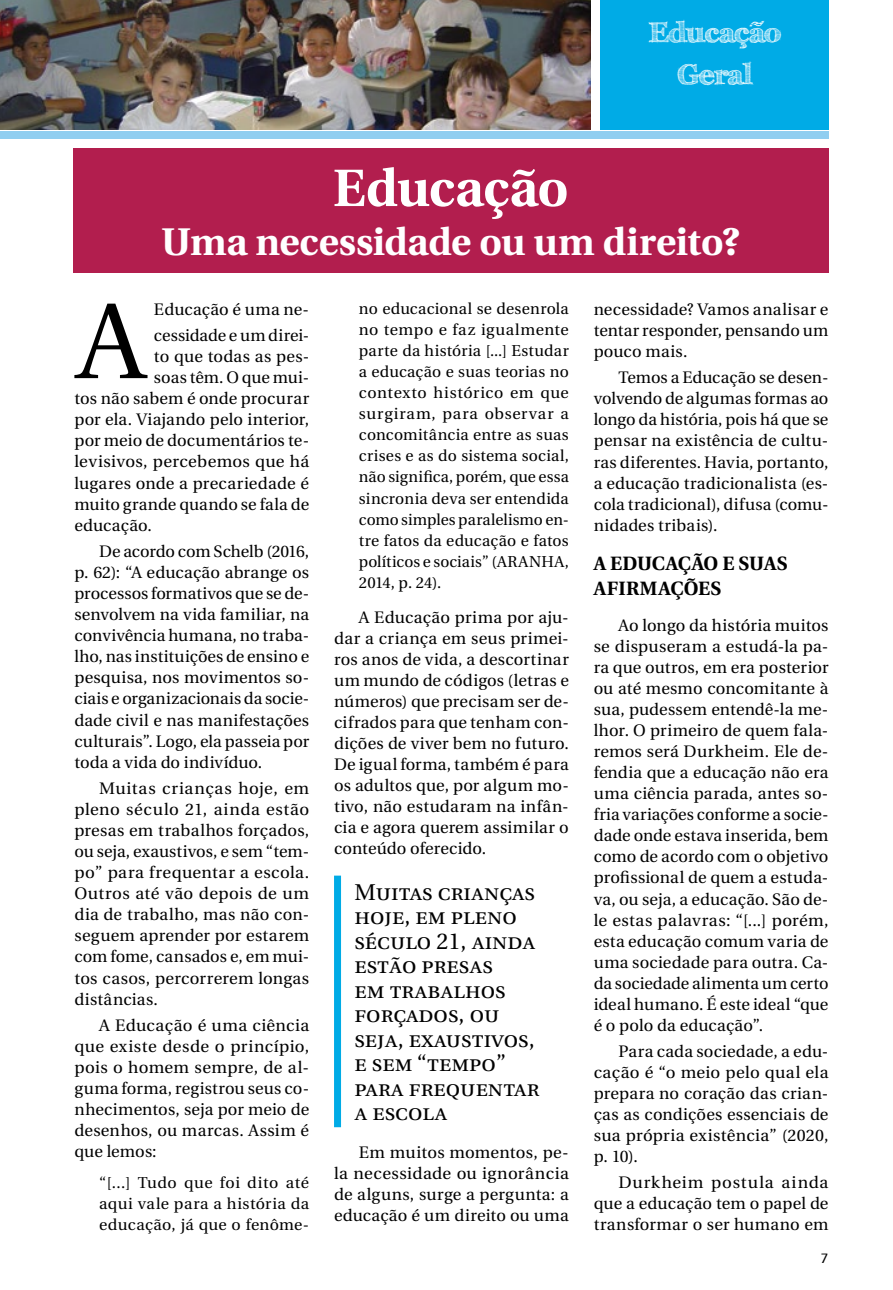
<style>
.page{position:relative;width:893px;height:1290px;background:#fff}
.page>*{position:absolute;margin:0;border:0;box-sizing:border-box;transform-origin:0 0}
.t1{font:107.62px "Heuristica";color:#000}
.t2{font:700 52.5px "Heuristica";letter-spacing:-.005em;color:#fff}
.t3{font:700 38.5px "Heuristica";letter-spacing:-.005em;color:#fff}
.t4{font:700 28px/42px "FFF Tusj";letter-spacing:-.02em;color:#fff;text-align:center}
.t5{font:22.75px/24.5px "Heuristica";color:#000}
.t6{font:700 19.25px/24.5px "Heuristica";letter-spacing:.01em;color:#000}
.t7{font:16.62px/21px "Heuristica";letter-spacing:.01em;color:#000;text-align:justify}
.t8{font:15.75px/21px "Heuristica";letter-spacing:.015em;color:#000;text-align:justify}
.t9{font:500 14px "Eras ITC";color:#000}
</style>
<div class="page">
<div style="left:334px;top:875px;width:7px;height:252px;background:#00abe6"></div>
<div style="left:73px;top:149px;width:755px;height:124px;background:#b21e4e"></div>
<div style="left:0;top:131px;width:828px;height:8px;background:#90cef0"></div>
<div style="left:600px;top:0;width:228px;height:129px;background:#00abe6"></div>
<img style="left:0;top:0;width:590px;height:129px">
<h3 class="t4" style="left:649px;top:11px;width:133px">Educação<br>Geral</h3>
<h2 class="t2" style="left:333px;top:146px;width:237px">Educação</h2>
<h3 class="t3" style="left:161px;top:211px;width:580px">Uma necessidade ou um direito?</h3>
<h1 class="t1" style="left:78px;top:259px;width:70px">A</h1>
<p class="t7" style="left:154px;top:297px;width:157px;line-height:25.9px">Educação é uma ne&shy;cessidade e um direi-</p>
<p class="t7" style="left:154px;top:346px;width:157px">to que todas as pes-</p>
<p class="t7" style="left:154px;top:367px;width:157px">soas têm. O que mui-</p>
<p class="t7" style="left:74px;top:388px;width:236px">tos não sabem é onde procurar</p>
<p class="t7" style="left:74px;top:409px;width:236px">por ela. Viajando pelo interior,</p>
<p class="t7" style="left:74px;top:430px;width:236px">por meio de documentários te-</p>
<p class="t7" style="left:74px;top:451px;width:236px">levisivos, percebemos que há</p>
<p class="t7" style="left:74px;top:472px;width:236px">lugares onde a precariedade é</p>
<p class="t7" style="left:74px;top:494px;width:236px">muito grande quando se fala de</p>
<p class="t7" style="left:74px;top:515px;width:79px">educação.</p>
<p class="t7" style="left:74px;top:541px;width:236px;text-indent:25px">De acordo com Schelb (2016, p. 62): “A educação abrange os processos formativos que se de&shy;senvolvem na vida familiar, na convivência humana, no traba&shy;lho, nas instituições de ensino e pesquisa, nos movimentos so&shy;ciais e organizacionais da socie&shy;dade civil e nas manifestações culturais”. Logo, ela passeia por toda a vida do indivíduo.</p>
<p class="t7" style="left:74px;top:778px;width:236px;text-indent:25px">Muitas crianças hoje, em pleno século 21, ainda estão presas em trabalhos forçados, ou seja, exaustivos, e sem “tem&shy;po” para frequentar a escola.<br>Outros até vão depois de um dia de trabalho, mas não con&shy;seguem aprender por estarem com fome, cansados e, em mui&shy;tos casos, percorrerem longas distâncias.</p>
<p class="t7" style="left:74px;top:1015px;width:236px;text-indent:25px">A Educação é uma ciência que existe desde o princípio, pois o homem sempre, de al&shy;guma forma, registrou seus co&shy;nhecimentos, seja por meio de desenhos, ou marcas. Assim é que lemos:</p>
<p class="t8" style="left:99px;top:1172px;width:212px">“[...] Tudo que foi dito até aqui vale para a história da educação, já que o fenôme-</p>
<p class="t8" style="left:359px;top:299px;width:212px">no educacional se desenrola no tempo e faz igualmente parte da história [...] Estudar a educação e suas teorias no contexto histórico em que surgiram, para observar a concomitância entre as suas crises e as do sistema social, não significa, porém, que essa sincronia deva ser entendida como simples paralelismo en&shy;tre fatos da educação e fatos políticos e sociais” (ARANHA, 2014, p. 24).</p>
<p class="t7" style="left:334px;top:607px;width:236px;text-indent:25px">A Educação prima por aju&shy;dar a criança em seus primei&shy;ros anos de vida, a descortinar um mundo de códigos (letras e números) que precisam ser de&shy;cifrados para que tenham con&shy;dições de viver bem no futuro.<br>De igual forma, também é para os adultos que, por algum mo&shy;tivo, não estudaram na infân&shy;cia e agora querem assimilar o conteúdo oferecido.</p>
<h3 class="t5" style="left:354px;top:880px;width:187px">Muitas crianças hoje, em pleno século 21, ainda estão presas<br>em trabalhos forçados, ou seja, exaustivos, e sem “tempo” para frequentar a escola</h3>
<p class="t7" style="left:334px;top:1142px;width:236px;text-indent:25px">Em muitos momentos, pe&shy;la necessidade ou ignorância de alguns, surge a pergunta: a educação é um direito ou uma</p>
<p class="t7" style="left:594px;top:299px;width:236px">necessidade? Vamos analisar e tentar responder, pensando um pouco mais.</p>
<p class="t7" style="left:594px;top:367px;width:236px;text-indent:25px">Temos a Educação se desen&shy;volvendo de algumas formas ao longo da história, pois há que se pensar na existência de cultu&shy;ras diferentes. Havia, portanto, a educação tradicionalista (es&shy;cola tradicional), difusa (comu&shy;nidades tribais).</p>
<p class="t6" style="left:594px;top:550px;width:196px">A EDUCAÇÃO E SUAS<br>AFIRMAÇÕES</p>
<p class="t7" style="left:594px;top:615px;width:236px;text-indent:25px">Ao longo da história muitos se dispuseram a estudá-la pa&shy;ra que outros, em era posterior ou até mesmo concomitante à sua, pudessem entendê-la me&shy;lhor. O primeiro de quem fala&shy;remos será Durkheim. Ele de&shy;fendia que a educação não era uma ciência parada, antes so&shy;fria variações conforme a socie&shy;dade onde estava inserida, bem como de acordo com o objetivo profissional de quem a estuda&shy;va, ou seja, a educação. São de&shy;le estas palavras: “[...] porém, esta educação comum varia de uma sociedade para outra. Ca&shy;da sociedade alimenta um certo ideal humano. É este ideal “que é o polo da educação”.</p>
<p class="t7" style="left:594px;top:1041px;width:236px;text-indent:25px">Para cada sociedade, a edu&shy;cação é “o meio pelo qual ela prepara no coração das crian&shy;ças as condições essenciais de sua própria existência” (2020, p. 10).</p>
<p class="t7" style="left:594px;top:1172px;width:236px;text-indent:25px">Durkheim postula ainda que a educação tem o papel de transformar o ser humano em</p>
<p class="t9" style="left:820px;top:1251px;width:9px">7</p>
</div>
